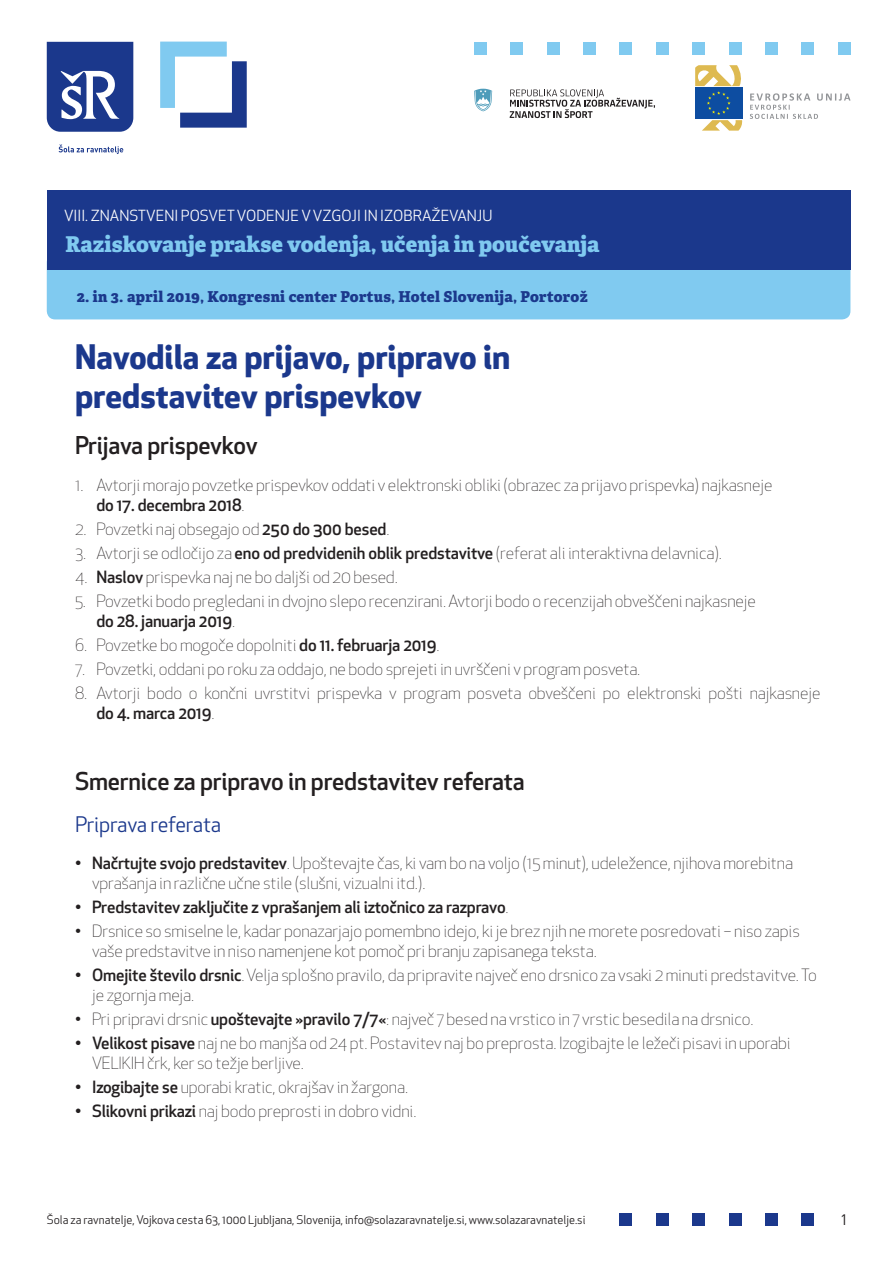
<style>
.page{position:relative;width:893px;height:1263px;background:#fff}
.page>*{position:absolute;margin:0;border:0;box-sizing:border-box;transform-origin:0 0}
.t1{font:700 33px/39.6px "Apex New";color:#1b388c}
.t2{font:500 24px "Apex New";letter-spacing:-.01em;color:#231f20}
.t3{font:800 21.75px "Adelle";color:#80caf0}
.t4{font:21px "Apex New";color:#1b388c}
.t5{font:300 16.5px/19.8px "Apex New";letter-spacing:-.01em;color:#231f20}
.t6{font:500 16.5px "Apex New";letter-spacing:-.01em;color:#231f20}
.t7{font:800 15px "Adelle";letter-spacing:.02em;color:#1b388c}
.t8{font:15px "Apex New";color:#fff}
.t9{font:15px "DI Ncr";color:#231f20}
.t10{font:11.7px "Apex New";color:#231f20}
.s1{font-weight:500}
.s2{font-weight:300}
</style>
<div class="page">
<div style="left:47px;top:254px;width:803px;height:65px;background:#80caf0;border-radius:9px"></div>
<div style="left:47px;top:189px;width:803px;height:80px;background:#1b388c"></div>
<div style="left:838px;top:42px;width:12px;height:13px;background:#80caf0"></div>
<div style="left:692px;top:42px;width:13px;height:13px;background:#80caf0"></div>
<div style="left:547px;top:42px;width:13px;height:13px;background:#80caf0"></div>
<div style="left:801px;top:42px;width:13px;height:13px;background:#80caf0"></div>
<div style="left:656px;top:42px;width:13px;height:13px;background:#80caf0"></div>
<div style="left:510px;top:42px;width:13px;height:13px;background:#80caf0"></div>
<div style="left:765px;top:42px;width:13px;height:13px;background:#80caf0"></div>
<div style="left:620px;top:42px;width:12px;height:13px;background:#80caf0"></div>
<div style="left:474px;top:42px;width:13px;height:13px;background:#80caf0"></div>
<div style="left:729px;top:42px;width:12px;height:13px;background:#80caf0"></div>
<div style="left:583px;top:42px;width:13px;height:13px;background:#80caf0"></div>
<svg style="left:47px;top:42px;width:86px;height:90px;background:#41599f"></svg>
<svg style="left:59px;top:144px;width:64px;height:10px"></svg>
<svg style="left:474px;top:89px;width:18px;height:22px"></svg>
<svg style="left:510px;top:89px;width:145px;height:29px"></svg>
<svg style="left:750px;top:93px;width:100px;height:26px"></svg>
<svg style="left:695px;top:65px;width:47px;height:66px"></svg>
<svg style="left:160px;top:42px;width:87px;height:86px"></svg>
<div style="left:692px;top:1213px;width:13px;height:12px;background:#1b388c"></div>
<div style="left:801px;top:1213px;width:13px;height:12px;background:#1b388c"></div>
<div style="left:656px;top:1213px;width:13px;height:12px;background:#1b388c"></div>
<div style="left:765px;top:1213px;width:13px;height:12px;background:#1b388c"></div>
<div style="left:620px;top:1213px;width:12px;height:12px;background:#1b388c"></div>
<div style="left:729px;top:1213px;width:12px;height:12px;background:#1b388c"></div>
<p class="t8" style="left:64px;top:206px;width:430px">VIII. znanstveni posvet Vodenje v vzgoji i n izobraževanju</p>
<h3 class="t3" style="left:65px;top:230px;width:535px">Raziskovanje prakse vodenja, učenja in poučevanja</h3>
<p class="t7" style="left:77px;top:287px;width:512px">2. in 3. april 2019, Kongresni center Portus, Hotel Slovenija, Portorož</p>
<h1 class="t1" style="left:75px;top:335px;width:437px">Navodila za prijavo, pripravo in predstavitev prispevkov</h1>
<h2 class="t2" style="left:75px;top:429px;width:184px">Prijava prispevkov</h2>
<p class="t5" style="left:96px;top:475px;width:678px;text-indent:-21px">1. Avtorji morajo povzetke prispevkov oddati v elektronski obliki (obrazec za prijavo prispevka) najkasneje <span class="s1">do 17. decembra 2018</span>.</p>
<p class="t5" style="left:75px;top:519px;width:316px">2. Povzetki naj obsegajo od <span class="s1">250 do 300 besed</span>.</p>
<p class="t5" style="left:75px;top:543px;width:648px">3. Avtorji se odločijo za <span class="s1">eno od predvidenih oblik predstavitve</span> (referat ali interaktivna delavnica).</p>
<p class="t5" style="left:75px;top:567px;width:324px">4. <span class="s1">Naslov</span> prispevka naj ne bo daljši od 20 besed.</p>
<p class="t5" style="left:96px;top:591px;width:661px;text-indent:-21px">5. Povzetki bodo pregledani in dvojno slepo recenzirani. Avtorji bodo o recenzijah obveščeni najkasneje <span class="s1">do 28. januarja 2019</span>.</p>
<p class="t5" style="left:75px;top:635px;width:366px">6. Povzetke bo mogoče dopolniti <span class="s1">do 11. februarja 2019</span>.</p>
<p class="t5" style="left:75px;top:659px;width:567px">7. Povzetki, oddani po roku za oddajo, ne bodo sprejeti in uvrščeni v program posveta.</p>
<p class="t5" style="left:96px;top:683px;width:726px;text-indent:-21px">8. Avtorji bodo o končni uvrstitvi prispevka v program posveta obveščeni po elektronski pošti najkasneje <span class="s1">do 4. marca 2019</span>.</p>
<h2 class="t2" style="left:75px;top:765px;width:451px">Smernice za pripravo in predstavitev referata</h2>
<p class="t4" style="left:75px;top:811px;width:148px">Priprava referata</p>
<p class="t5" style="left:92px;top:853px;width:703px;text-indent:-17px"><span class="s1">• Načrtujte svojo predstavitev</span>. Upoštevajte čas, ki vam bo na voljo (15 minut), udeležence, njihova morebitna vprašanja in različne učne stile (slušni, vizualni itd.).</p>
<p class="t6" style="left:75px;top:896px;width:435px">• Predstavitev zaključite z vprašanjem ali iztočnico za razpravo<span class="s2">.</span></p>
<p class="t5" style="left:92px;top:921px;width:709px;text-indent:-17px">• Drsnice so smiselne le, kadar ponazarjajo pomembno idejo, ki je brez njih ne morete posredovati – niso zapis vaše predstavitve in niso namenjene kot pomoč pri branju zapisanega teksta.</p>
<p class="t5" style="left:92px;top:965px;width:726px;text-indent:-17px"><span class="s1">• Omejite število drsnic</span>. Velja splošno pravilo, da pripravite največ eno drsnico za vsaki 2 minuti predstavitve. To je zgornja meja.</p>
<p class="t5" style="left:75px;top:1009px;width:680px">• Pri pripravi drsnic <span class="s1">upoštevajte »pravilo 7/7«</span>: največ 7 besed na vrstico in 7 vrstic besedila na drsnico.</p>
<p class="t5" style="left:92px;top:1033px;width:700px;text-indent:-17px"><span class="s1">• Velikost pisave</span> naj ne bo manjša od 24 pt. Postavitev naj bo preprosta. Izogibajte le ležeči pisavi in uporabi<br>VELIKIH črk, ker so težje berljive.</p>
<p class="t5" style="left:75px;top:1077px;width:335px"><span class="s1">• Izogibajte se</span> uporabi kratic, okrajšav in žargona.</p>
<p class="t5" style="left:75px;top:1101px;width:343px"><span class="s1">• Slikovni prikazi</span> naj bodo preprosti in dobro vidni.</p>
<p class="t10" style="left:47px;top:1212px;width:540px">Šola za ravnatelje, Vojkova cesta 63, 1000 Ljubljana, Slovenija, info@solazaravnatelje.si, www.solazaravnatelje.si</p>
<p class="t9" style="left:840px;top:1210px;width:9px">1</p>
</div>
